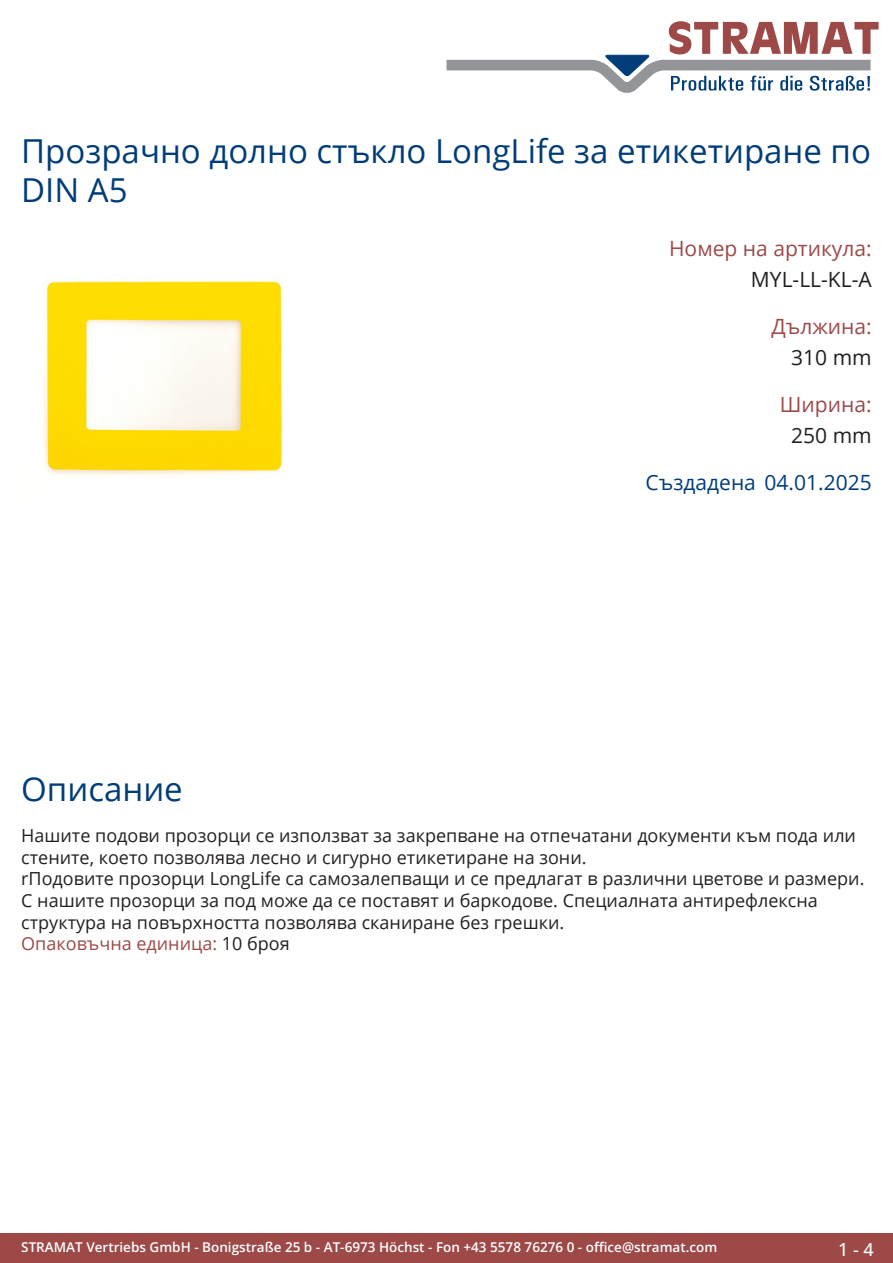
<style>
.page{position:relative;width:893px;height:1263px;background:#fff}
.page>*{position:absolute;margin:0;border:0;box-sizing:border-box;transform-origin:0 0}
.Produkttitel{font:33px/39.6px "Open Sans";color:#003d78}
.TechDaten_Überschrif{font:21px "Open Sans";color:#9c4948}
.TechDaten_Inhalt{font:21px "Open Sans";color:#231f20}
.Erstellungsdatum{font:21px "Open Sans";color:#003d78}
.Beschreibung_Text{font:18px/21.6px "Open Sans";color:#231f20}
.t1{font:500 18px "Open Sans";color:#fff}
.t2{font:600 13.5px "Open Sans";color:#fff}
.s1{color:#9c4948}
</style>
<div class="page">
<div style="left:0;top:1233px;width:893px;height:30px;background:#9c4948"></div>
<svg style="left:446px;top:21px;width:433px;height:72px"></svg>
<img style="left:43px;top:281px;width:240px;height:195px">
<p class="Produkttitel" style="left:21px;top:130px;width:851px">Прозрачно долно стъкло LongLife за етикетиране по<br>DIN A5</p>
<p class="TechDaten_Überschrif" style="left:669px;top:234px;width:204px">Номер на артикула:</p>
<p class="TechDaten_Inhalt" style="left:751px;top:265px;width:122px">MYL-LL-KL-A</p>
<p class="TechDaten_Überschrif" style="left:771px;top:312px;width:102px">Дължина:</p>
<p class="TechDaten_Inhalt" style="left:791px;top:343px;width:82px">310 mm</p>
<p class="TechDaten_Überschrif" style="left:780px;top:390px;width:93px">Ширина:</p>
<p class="TechDaten_Inhalt" style="left:791px;top:421px;width:82px">250 mm</p>
<p class="Erstellungsdatum" style="left:645px;top:468px;width:228px">Създадена 04.01.2025</p>
<p class="Produkttitel" style="left:21px;top:768px;width:163px">Описание</p>
<p class="Beschreibung_Text" style="left:21px;top:824px;width:845px">Нашите подови прозорци се използват за закрепване на отпечатани документи към пода или стените, което позволява лесно и сигурно етикетиране на зони.<br>rПодовите прозорци LongLife са самозалепващи и се предлагат в различни цветове и размери.<br>С нашите прозорци за под може да се поставят и баркодове. Специалната антирефлексна структура на повърхността позволява сканиране без грешки.<br><span class="s1">Опаковъчна единица:</span> 10 броя</p>
<p class="t2" style="left:21px;top:1238px;width:698px">STRAMAT Vertriebs GmbH - Bonigstraße 25 b - AT-6973 Höchst - Fon +43 5578 76276 0 - office@stramat.com</p>
<p class="t1" style="left:838px;top:1237px;width:37px">1 - 4</p>
</div>
